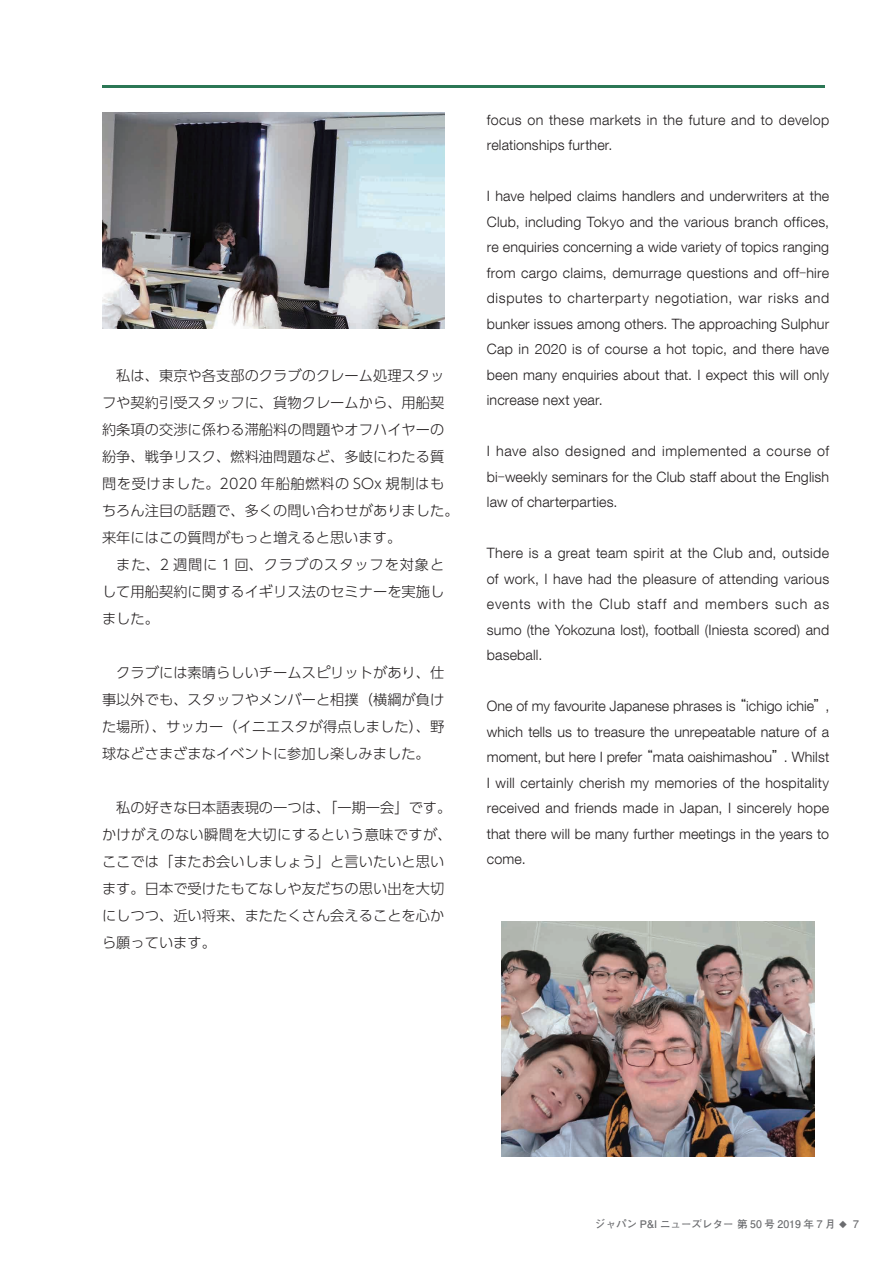
<style>
.page{position:relative;width:893px;height:1263px;background:#fff}
.page>*{position:absolute;margin:0;border:0;box-sizing:border-box;transform-origin:0 0}
.t1{font:300 14.25px/25.5px "Helvetica Neue LT Com";letter-spacing:.01em;color:#231f20;text-align:justify}
.t2{font:300 14.25px/27px "UD Shin Go Pro";color:#231f20}
.t3{font:700 10.5px "Futo Go B101 Pro";color:#6c6d70}
.s1{font-family:"MS Mincho";font-weight:400}
.s2{font-family:"UD Shin Go Pro"}
</style>
<div class="page">
<hr style="left:102px;top:85px;width:723px;height:2px;background:#2b7755">
<img style="left:501px;top:921px;width:314px;height:236px">
<img style="left:102px;top:112px;width:342px;height:216px">
<p class="t2" style="left:102px;top:361px;width:358px;text-indent:14px">私は、東京や各支部のクラブのクレーム処理スタッフや契約引受スタッフに、貨物クレームから、用船契約条項の交渉に係わる滞船料の問題やオフハイヤーの紛争、戦争リスク、燃料油問題など、多岐にわたる質問を受けました。2020 年船舶燃料の SOx 規制はもちろん注目の話題で、多くの問い合わせがありました。来年にはこの質問がもっと増えると思います。</p>
<p class="t2" style="left:102px;top:550px;width:344px;text-align:justify;text-indent:14px">また、2 週間に 1 回、クラブのスタッフを対象として用船契約に関するイギリス法のセミナーを実施しました。</p>
<p class="t2" style="left:102px;top:658px;width:344px;text-align:justify;text-indent:14px">クラブには素晴らしいチームスピリットがあり、仕事以外でも、スタッフやメンバーと相撲（横綱が負けた場所）、サッカー（イニエスタが得点しました）、野球などさまざまなイベントに参加し楽しみました。</p>
<p class="t2" style="left:102px;top:793px;width:351px;text-indent:14px">私の好きな日本語表現の一つは、「一期一会」です。かけがえのない瞬間を大切にするという意味ですが、ここでは「またお会いしましょう」と言いたいと思います。日本で受けたもてなしや友だちの思い出を大切にしつつ、近い将来、またたくさん会えることを心から願っています。</p>
<p class="t1" style="left:487px;top:107px;width:344px">focus on these markets in the future and to develop relationships further.</p>
<p class="t1" style="left:487px;top:183px;width:344px">I have helped claims handlers and underwriters at the Club, including Tokyo and the various branch offices, re enquiries concerning a wide variety of topics ranging from cargo claims, demurrage questions and off<span class="s1">-</span>hire disputes to charterparty negotiation, war risks and bunker issues among others. The approaching Sulphur Cap in 2020 is of course a hot topic, and there have been many enquiries about that. I expect this will only increase next year.</p>
<p class="t1" style="left:487px;top:438px;width:344px">I have also designed and implemented a course of bi<span class="s1">-</span>weekly seminars for the Club staff about the English law of charterparties.</p>
<p class="t1" style="left:487px;top:540px;width:344px">There is a great team spirit at the Club and, outside of work, I have had the pleasure of attending various events with the Club staff and members such as sumo (the Yokozuna lost), football (Iniesta scored) and baseball.</p>
<p class="t1" style="left:487px;top:693px;width:344px">One of my favourite Japanese phrases is <span class="s2">“</span>ichigo ichie<span class="s2">”</span>, which tells us to treasure the unrepeatable nature of a moment, but here I prefer <span class="s2">“</span>mata oaishimashou<span class="s2">”</span>. Whilst I will certainly cherish my memories of the hospitality received and friends made in Japan, I sincerely hope that there will be many further meetings in the years to come.</p>
<p class="t3" style="left:595px;top:1216px;width:242px">ジャパン P&amp;I ニューズレター 第 50 号 2019 年 7 月</p>
<p class="t3" style="left:853px;top:1216px;width:7px">7</p>
</div>
